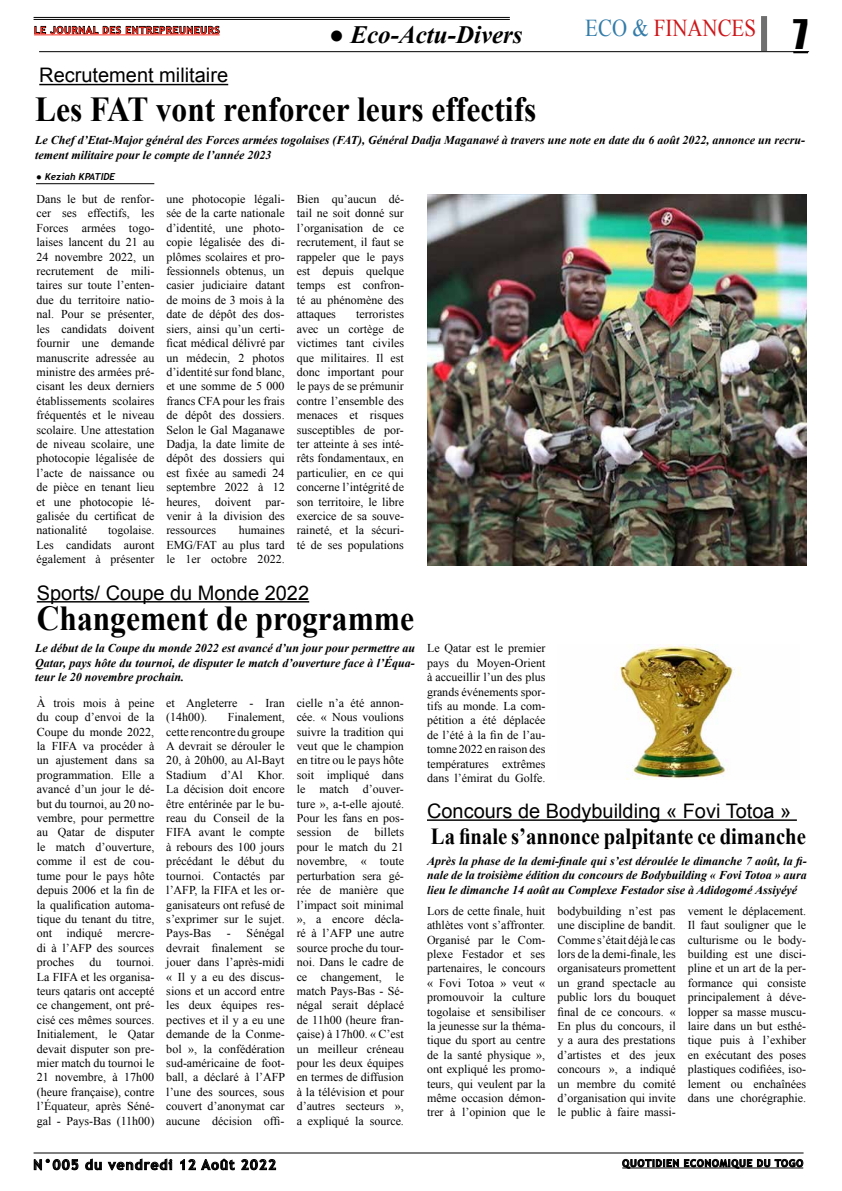
<style>
.page{position:relative;width:842px;height:1191px;background:#fff}
.page>*{position:absolute;margin:0;border:0;box-sizing:border-box;transform-origin:0 0}
.t1{font:37.5px "Impact";color:#000}
.t2{font:700 35px "Times New Roman";color:#000;scale:.9 1}
.t3{font:italic 700 25px "Times New Roman";color:#000}
.t4{font:24.2px "Times New Roman";color:#cd171a;scale:.86 1}
.t5{font:700 23px "Times New Roman";color:#000;scale:.9 1}
.t6{font:20px "Arial";color:#000}
.t7{font:700 14px "Trebuchet MS";letter-spacing:.07em;color:#000}
.t8{font:12px/14.4px "Times New Roman";color:#000;text-align:justify}
.t9{font:italic 700 12px/14.4px "Times New Roman";color:#000;text-align:justify}
.t10{font:700 10px "Trebuchet MS";letter-spacing:.07em;color:#ff2e20}
.t11{font:700 10px "Trebuchet MS";letter-spacing:.07em;color:#000}
.t12{font:italic 700 9.6px "Trebuchet";color:#000}
.s1{color:#337ca9}
.s2{font-family:"Trebuchet"}
</style>
<div class="page">
<hr style="left:34px;top:17px;width:476px;height:1px;background:#000">
<hr style="left:34px;top:19px;width:476px;height:1px;background:#000">
<hr style="left:39px;top:51px;width:770px;height:1px;background:#000">
<svg style="left:793px;top:51px;width:15px;height:2px"></svg>
<div style="left:761px;top:16px;width:6px;height:35px;background:#706f6f"></div>
<hr style="left:34px;top:34px;width:186px;height:1px;background:#ff2e20">
<svg style="left:34px;top:26px;width:186px;height:8px"></svg>
<svg style="left:622px;top:1158px;width:181px;height:10px"></svg>
<svg style="left:34px;top:1158px;width:44px;height:12px"></svg>
<svg style="left:85px;top:1158px;width:17px;height:12px"></svg>
<svg style="left:108px;top:1158px;width:64px;height:12px"></svg>
<svg style="left:180px;top:1158px;width:55px;height:12px"></svg>
<svg style="left:241px;top:1159px;width:35px;height:11px"></svg>
<hr style="left:34px;top:1152px;width:769px;height:1px;background:#000">
<hr style="left:39px;top:84px;width:189px;height:1px;background:#000">
<hr style="left:37px;top:601px;width:272px;height:1px;background:#000">
<hr style="left:36px;top:183px;width:118px;height:1px;background:#000">
<img style="left:427px;top:195px;width:379px;height:371px">
<img style="left:615px;top:644px;width:126px;height:136px">
<hr style="left:427px;top:819px;width:370px;height:2px;background:#000">
<p class="t10" style="left:34px;top:24px;width:187px">LE JOURNAL DES ENTREPREUNEURS</p>
<h3 class="t4" style="left:585px;top:11px;width:200px"><span class="s1">ECO &amp;</span> FINANCES</h3>
<h3 class="t3" style="left:329px;top:17px;width:195px"><span class="s2">●</span> Eco-Actu-Divers</h3>
<h3 class="t6" style="left:39px;top:62px;width:190px">Recrutement militaire</h3>
<h2 class="t2" style="left:35px;top:85px;width:558px">Les FAT vont renforcer leurs effectifs</h2>
<h1 class="t1" style="left:793px;top:5px;width:16px">7</h1>
<p class="t9" style="left:35px;top:133px;width:771px">Le Chef d’Etat-Major général des Forces armées togolaises (FAT), Général Dadja Maganawé à travers une note en date du 6 août 2022, annonce un recru&shy;tement militaire pour le compte de l’année 2023</p>
<p class="t12" style="left:36px;top:171px;width:81px">● Keziah KPATIDE</p>
<p class="t8" style="left:36px;top:192px;width:119px">Dans le but de renfor&shy;cer ses effectifs, les Forces armées togo&shy;laises lancent du 21 au 24 novembre 2022, un recrutement de mili&shy;taires sur toute l’enten&shy;due du territoire natio&shy;nal. Pour se présenter, les candidats doivent fournir une demande manuscrite adressée au ministre des armées pré&shy;cisant les deux derniers établissements scolaires fréquentés et le niveau scolaire. Une attestation de niveau scolaire, une photocopie légalisée de l’acte de naissance ou de pièce en tenant lieu et une photocopie lé&shy;galisée du certificat de nationalité</p>
<p class="t8" style="left:166px;top:192px;width:120px">une photocopie légali&shy;sée de la carte nationale d’identité, une photo&shy;copie légalisée des di&shy;plômes scolaires et pro&shy;fessionnels obtenus, un casier judiciaire datant de moins de 3 mois à la date de dépôt des dos&shy;siers, ainsi qu’un certi&shy;ficat médical délivré par un médecin, 2 photos d’identité sur fond blanc, et une somme de 5 000 francs CFA pour les frais de dépôt des dossiers.<br>Selon le Gal Maganawe Dadja, la date limite de dépôt des dossiers qui est fixée au samedi 24 septembre 2022 à 12 heures, doivent par&shy;venir à la division des ressources</p>
<p class="t8" style="left:297px;top:192px;width:109px">Bien qu’aucun dé&shy;tail ne soit donné sur l’organisation de ce recrutement, il faut se rappeler que le pays est depuis quelque temps est confron&shy;té au phénomène des attaques</p>
<p class="t8" style="left:297px;top:307px;width:109px;text-indent:59px">terroristes avec un cortège de victimes tant civiles que militaires. Il est donc important pour le pays de se prémunir contre l’ensemble des menaces et risques susceptibles de por&shy;ter atteinte à ses inté&shy;rêts fondamentaux, en particulier, en ce qui concerne l’intégrité de son territoire, le libre exercice de sa souve&shy;raineté, et la sécuri&shy;té de ses populations</p>
<p class="t8" style="left:36px;top:523px;width:119px;text-indent:72px">togolaise.<br>Les candidats auront également à présenter</p>
<p class="t8" style="left:166px;top:523px;width:120px;text-indent:72px">humaines EMG/FAT au plus tard le 1er octobre 2022.</p>
<h3 class="t6" style="left:37px;top:579px;width:274px">Sports/ Coupe du Monde 2022</h3>
<h2 class="t2" style="left:37px;top:593px;width:421px">Changement de programme</h2>
<p class="t9" style="left:35px;top:640px;width:381px">Le début de la Coupe du monde 2022 est avancé d’un jour pour permettre au Qatar, pays hôte du tournoi, de disputer le match d’ouverture face à l’Équa&shy;teur le 20 novembre prochain.</p>
<p class="t8" style="left:37px;top:695px;width:119px">À trois mois à peine du coup d’envoi de la Coupe du monde 2022, la FIFA va procéder à un ajustement dans sa programmation. Elle a avancé d’un jour le dé&shy;but du tournoi, au 20 no&shy;vembre, pour permettre au Qatar de disputer le match d’ouverture, comme il est de cou&shy;tume pour le pays hôte depuis 2006 et la fin de la qualification automa&shy;tique du tenant du titre, ont indiqué mercre&shy;di à l’AFP des sources proches</p>
<p class="t8" style="left:166px;top:695px;width:120px">et Angleterre - Iran (14h00).</p>
<p class="t8" style="left:297px;top:695px;width:109px">cielle n’a été annon&shy;cée. « Nous voulions suivre la tradition qui veut que le champion en titre ou le pays hôte soit impliqué dans le match d’ouver&shy;ture », a-t-elle ajouté.<br>Pour les fans en pos&shy;session</p>
<p class="t8" style="left:166px;top:710px;width:120px;text-indent:61px">Finalement, cette rencontre du groupe A devrait se dérouler le 20, à 20h00, au Al-Bayt Stadium d’Al Khor.<br>La décision doit encore être entérinée par le bu&shy;reau du Conseil de la FIFA avant le compte à rebours des 100 jours précédant le début du tournoi. Contactés par l’AFP, la FIFA et les or&shy;ganisateurs ont refusé de s’exprimer sur le sujet.<br>Pays-Bas</p>
<p class="t8" style="left:297px;top:825px;width:109px;text-indent:78px">billets pour le match du 21 novembre, « toute perturbation sera gé&shy;rée de manière que l’impact soit minimal », a encore décla&shy;ré à l’AFP une autre source proche du tour&shy;noi. Dans le cadre de ce changement, le match Pays-Bas - Sé&shy;négal serait déplacé de 11h00 (heure fran&shy;çaise) à 17h00. « C’est un meilleur créneau pour les deux équipes en termes de diffusion à la télévision et pour d’autres secteurs », a expliqué la source.</p>
<p class="t8" style="left:347px;top:825px;width:13px">de</p>
<p class="t8" style="left:166px;top:926px;width:120px;text-indent:60px">- Sénégal devrait finalement se jouer dans l’après-midi « Il y a eu des discus&shy;sions et un accord entre les deux équipes res&shy;pectives et il y a eu une demande de la Conme&shy;bol », la confédération sud-américaine de foot&shy;ball, a déclaré à l’AFP l’une des sources, sous couvert d’anonymat car aucune décision offi-</p>
<p class="t8" style="left:37px;top:954px;width:119px;text-indent:80px">tournoi.<br>La FIFA et les organisa&shy;teurs qataris ont accepté ce changement, ont pré&shy;cisé ces mêmes sources.<br>Initialement, le Qatar devait disputer son pre&shy;mier match du tournoi le 21 novembre, à 17h00 (heure française), contre l’Équateur, après Séné&shy;gal - Pays-Bas (11h00)</p>
<p class="t8" style="left:89px;top:954px;width:13px">du</p>
<p class="t8" style="left:427px;top:641px;width:120px">Le Qatar est le premier pays du Moyen-Orient à accueillir l’un des plus grands événements spor&shy;tifs au monde. La com&shy;pétition a été déplacée de l’été à la fin de l’au&shy;tomne 2022 en raison des températures extrêmes dans l’émirat du Golfe.</p>
<h3 class="t6" style="left:427px;top:798px;width:366px">Concours de Bodybuilding « Fovi Totoa »</h3>
<h3 class="t5" style="left:431px;top:820px;width:418px">La finale s’annonce palpitante ce dimanche</h3>
<p class="t9" style="left:427px;top:853px;width:381px">Après la phase de la demi-finale qui s’est déroulée le dimanche 7 août, la fi&shy;nale de la troisième édition du concours de Bodybuilding « Fovi Totoa » aura lieu le dimanche 14 août au Complexe Festador sise à Adidogomé Assiyéyé</p>
<p class="t8" style="left:427px;top:903px;width:120px">Lors de cette finale, huit athlètes vont s’affronter.<br>Organisé par le Com&shy;plexe Festador et ses partenaires, le concours « Fovi Totoa » veut « promouvoir la culture togolaise et sensibiliser la jeunesse sur la théma&shy;tique du sport au centre de la santé physique », ont expliqué les promo&shy;teurs, qui veulent par la même occasion démon&shy;trer à l’opinion que le</p>
<p class="t8" style="left:557px;top:903px;width:120px">bodybuilding n’est pas une discipline de bandit.<br>Comme s’était déjà le cas lors de la demi-finale, les organisateurs promettent un grand spectacle au public lors du bouquet final de ce concours. « En plus du concours, il y a aura des prestations d’artistes et des jeux concours », a indiqué un membre du comité d’organisation qui invite le public à faire massi-</p>
<p class="t8" style="left:688px;top:903px;width:120px">vement le déplacement.<br>Il faut souligner que le culturisme ou le body&shy;building est une disci&shy;pline et un art de la per&shy;formance qui consiste principalement à déve&shy;lopper sa masse muscu&shy;laire dans un but esthé&shy;tique puis à l’exhiber en exécutant des poses plastiques codifiées, iso&shy;lement ou enchaînées dans une chorégraphie.</p>
<p class="t7" style="left:33px;top:1155px;width:244px">N°005 du vendredi 12 Août 2022</p>
<p class="t11" style="left:622px;top:1156px;width:182px">QUOTIDIEN ECONOMIQUE DU TOGO</p>
</div>
